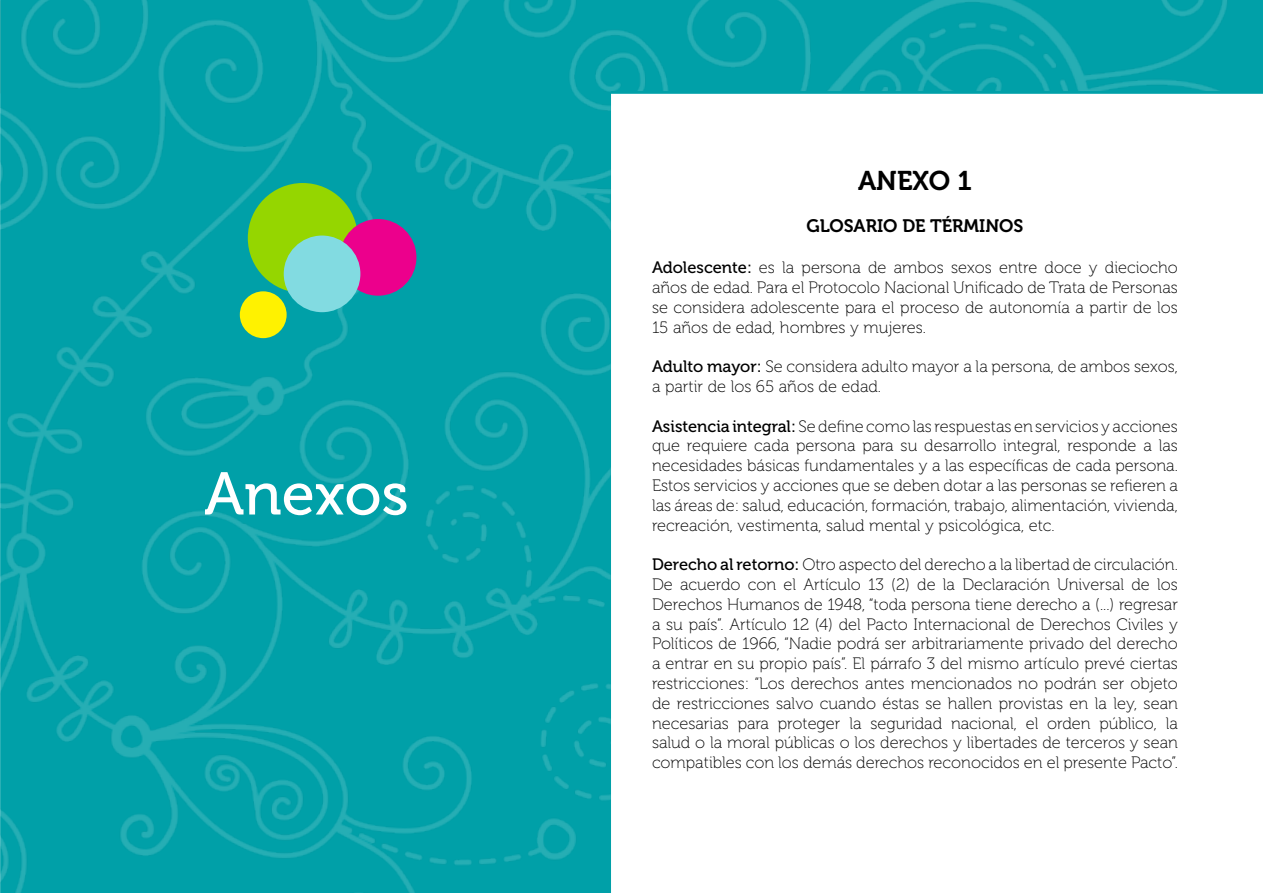
<style>
.page{position:relative;width:1263px;height:893px;background:#fff}
.page>*{position:absolute;margin:0;border:0;box-sizing:border-box;transform-origin:0 0}
.t1{font:60px "Museo 500";color:#fff}
.t2{font:27px "Museo 700";color:#000}
.t3{font:18px "Museo 700";color:#000}
.t4{font:16.5px/19.8px "Museo 100";color:#000;text-align:justify}
.s1{font-family:"Museo 500"}
</style>
<div class="page">
<img style="left:0;top:0;width:1263px;height:893px">
<div style="left:248px;top:183px;width:110px;height:110px;background:#95d600;border-radius:50%"></div>
<div style="left:340px;top:219px;width:76px;height:77px;background:#ec008c;border-radius:50%"></div>
<div style="left:284px;top:236px;width:76px;height:76px;background:#82dbe1;border-radius:50%"></div>
<div style="left:240px;top:291px;width:47px;height:47px;background:#fff200;border-radius:50%"></div>
<h1 class="t1" style="left:204px;top:461px;width:206px">Anexos</h1>
<h2 class="t2" style="left:858px;top:166px;width:115px">ANEXO 1</h2>
<p class="t3" style="left:806px;top:215px;width:218px">GLOSARIO DE TÉRMINOS</p>
<p class="t4" style="left:652px;top:258px;width:527px"><span class="s1">Adolescente:</span> es la persona de ambos sexos entre doce y dieciocho años de edad. Para el Protocolo Nacional Unificado de Trata de Personas se considera adolescente para el proceso de autonomía a partir de los 15 años de edad, hombres y mujeres.</p>
<p class="t4" style="left:652px;top:357px;width:527px"><span class="s1">Adulto mayor:</span> Se considera adulto mayor a la persona, de ambos sexos, a partir de los 65 años de edad.</p>
<p class="t4" style="left:652px;top:416px;width:527px"><span class="s1">Asistencia integral:</span> Se define como las respuestas en servicios y acciones que requiere cada persona para su desarrollo integral, responde a las necesidades básicas fundamentales y a las específicas de cada persona.<br>Estos servicios y acciones que se deben dotar a las personas se refieren a las áreas de: salud, educación, formación, trabajo, alimentación, vivienda, recreación, vestimenta, salud mental y psicológica, etc.</p>
<p class="t4" style="left:652px;top:555px;width:527px"><span class="s1">Derecho al retorno:</span> Otro aspecto del derecho a la libertad de circulación.<br>De acuerdo con el Artículo 13 (2) de la Declaración Universal de los Derechos Humanos de 1948, “toda persona tiene derecho a (...) regresar a su país”. Artículo 12 (4) del Pacto Internacional de Derechos Civiles y Políticos de 1966, “Nadie podrá ser arbitrariamente privado del derecho a entrar en su propio país”. El párrafo 3 del mismo artículo prevé ciertas restricciones: “Los derechos antes mencionados no podrán ser objeto de restricciones salvo cuando éstas se hallen provistas en la ley, sean necesarias para proteger la seguridad nacional, el orden público, la salud o la moral públicas o los derechos y libertades de terceros y sean compatibles con los demás derechos reconocidos en el presente Pacto”.</p>
</div>
